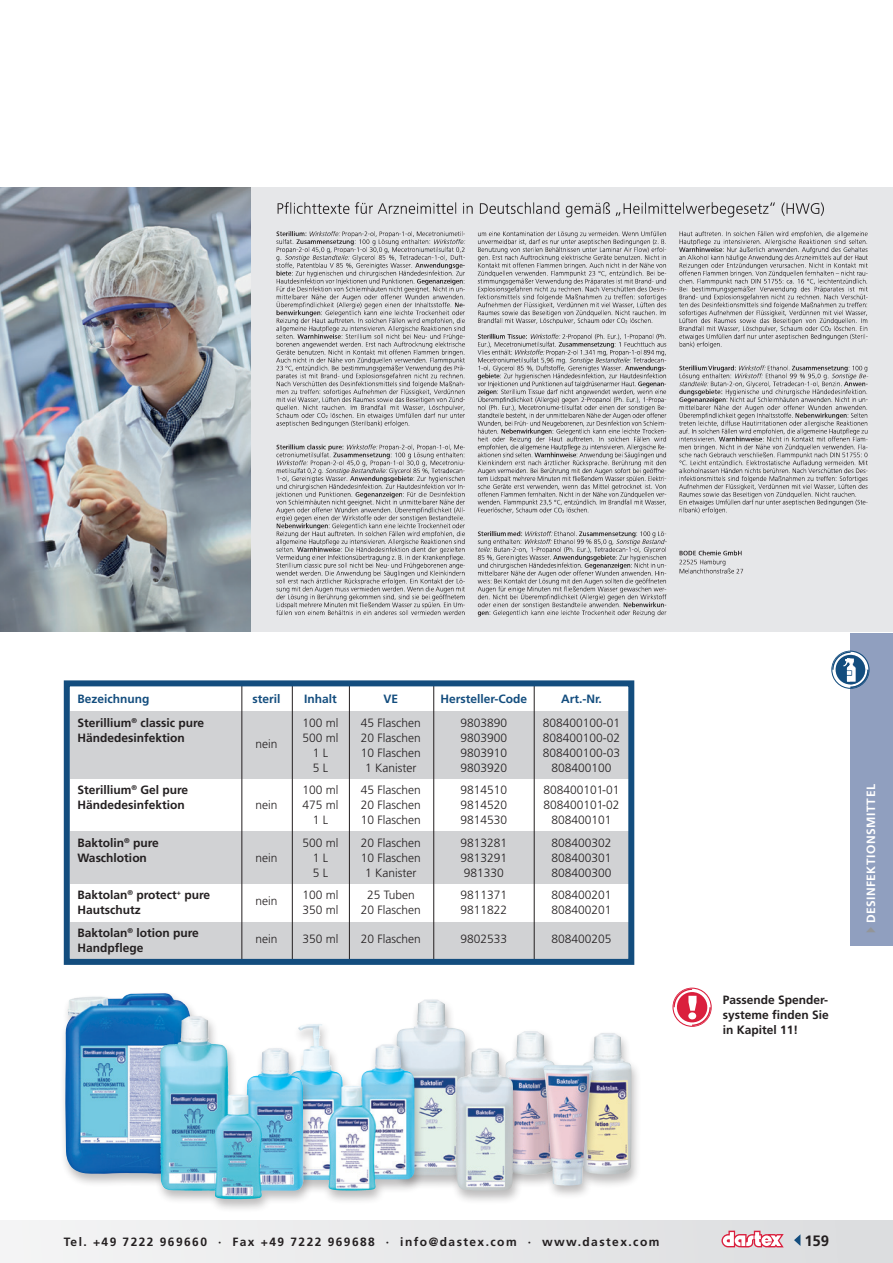
<style>
.page{position:relative;width:893px;height:1263px;background:#fff}
.page>*{position:absolute;margin:0;border:0;box-sizing:border-box;transform-origin:0 0}
.t1{font:700 15px "Frutiger LT Std";color:#231f20}
.t2{font:300 12px "Frutiger LT Std";color:#231f20}
.t3{font:700 12px/15px "Frutiger LT Std";color:#231f20;text-align:justify}
.t4{font:700 12px "Frutiger LT Std";letter-spacing:.12em;color:#231f20}
.t5{font:700 12px "Frutiger LT Std";color:#134d7e}
.t6{font:700 12px "Frutiger LT Std";letter-spacing:.04em;color:#fff}
.s1{color:#939598}
</style>
<div class="page">
<div style="left:0;top:1220px;width:893px;height:43px;background:#e8e9ea"></div>
<svg style="left:721px;top:1230px;width:63px;height:17px"></svg>
<svg style="left:794px;top:1234px;width:6px;height:12px"></svg>
<div style="left:70px;top:711px;width:558px;height:68px;background:#d1d2d4"></div>
<div style="left:70px;top:831px;width:558px;height:53px;background:#d1d2d4"></div>
<div style="left:70px;top:922px;width:558px;height:39px;background:#d1d2d4"></div>
<hr style="left:433px;top:685px;width:1px;height:276px;background:#231f20">
<hr style="left:534px;top:685px;width:1px;height:276px;background:#231f20">
<hr style="left:241px;top:684px;width:1px;height:275px;background:#231f20">
<hr style="left:349px;top:684px;width:1px;height:275px;background:#231f20">
<hr style="left:292px;top:684px;width:1px;height:275px;background:#231f20">
<div style="left:64px;top:680px;width:570px;height:285px;border:6px solid #134d7e"></div>
<div style="left:242px;top:187px;width:651px;height:444px;background:#e6e7e9"></div>
<img style="left:276px;top:202px;width:593px;height:415px">
<div style="left:576px;top:1030px;width:66px;height:158px;background:#231f20;opacity:.3"></div>
<img style="left:582px;top:1032px;width:50px;height:142px">
<div style="left:499px;top:1029px;width:67px;height:159px;background:#231f20;opacity:.3"></div>
<img style="left:505px;top:1031px;width:50px;height:143px">
<div style="left:390px;top:997px;width:86px;height:192px;background:#231f20;opacity:.3"></div>
<img style="left:395px;top:999px;width:72px;height:177px">
<div style="left:283px;top:1021px;width:142px;height:184px;background:#231f20;opacity:.3"></div>
<img style="left:314px;top:1024px;width:5px;height:48px">
<div style="left:59px;top:990px;width:143px;height:197px;background:#231f20;opacity:.3"></div>
<img style="left:65px;top:993px;width:126px;height:181px">
<div style="left:154px;top:1014px;width:160px;height:199px;background:#231f20;opacity:.3"></div>
<img style="left:160px;top:1016px;width:33px;height:168px">
<div style="left:449px;top:1045px;width:75px;height:160px;background:#231f20;opacity:.3"></div>
<img style="left:455px;top:1048px;width:59px;height:143px">
<div style="left:537px;top:1062px;width:66px;height:138px;background:#231f20;opacity:.3"></div>
<img style="left:543px;top:1065px;width:45px;height:121px">
<img style="left:0;top:187px;width:251px;height:444px">
<svg style="left:672px;top:988px;width:40px;height:39px"></svg>
<div style="left:850px;top:634px;width:43px;height:312px;background:#909fbf"></div>
<svg style="left:831px;top:651px;width:38px;height:38px"></svg>
<p class="t5" style="left:77px;top:691px;width:73px">Bezeichnung</p>
<p class="t5" style="left:252px;top:691px;width:30px">steril</p>
<p class="t5" style="left:304px;top:691px;width:34px">Inhalt</p>
<p class="t5" style="left:384px;top:691px;width:16px">VE</p>
<p class="t5" style="left:441px;top:691px;width:88px">Hersteller-Code</p>
<p class="t5" style="left:561px;top:691px;width:42px">Art.-Nr.</p>
<p class="t3" style="left:77px;top:715px;width:128px">Sterillium<sup>®</sup> classic pure</p>
<p class="t2" style="left:302px;top:715px;width:38px">100 ml</p>
<p class="t2" style="left:361px;top:715px;width:62px">45 Flaschen</p>
<p class="t2" style="left:461px;top:715px;width:48px">9803890</p>
<p class="t2" style="left:543px;top:715px;width:79px">808400100-01</p>
<p class="t3" style="left:77px;top:730px;width:109px">Händedesinfektion</p>
<p class="t2" style="left:255px;top:736px;width:24px">nein</p>
<p class="t2" style="left:302px;top:730px;width:38px">500 ml</p>
<p class="t2" style="left:361px;top:730px;width:62px">20 Flaschen</p>
<p class="t2" style="left:461px;top:730px;width:48px">9803900</p>
<p class="t2" style="left:543px;top:730px;width:79px">808400100-02</p>
<p class="t2" style="left:313px;top:745px;width:17px">1 L</p>
<p class="t2" style="left:361px;top:745px;width:62px">10 Flaschen</p>
<p class="t2" style="left:461px;top:745px;width:48px">9803910</p>
<p class="t2" style="left:543px;top:745px;width:79px">808400100-03</p>
<p class="t2" style="left:313px;top:760px;width:17px">5 L</p>
<p class="t2" style="left:365px;top:760px;width:53px">1 Kanister</p>
<p class="t2" style="left:461px;top:760px;width:48px">9803920</p>
<p class="t2" style="left:551px;top:760px;width:62px">808400100</p>
<p class="t3" style="left:77px;top:782px;width:112px">Sterillium<sup>®</sup> Gel pure</p>
<p class="t2" style="left:302px;top:783px;width:38px">100 ml</p>
<p class="t2" style="left:361px;top:783px;width:62px">45 Flaschen</p>
<p class="t2" style="left:461px;top:783px;width:48px">9814510</p>
<p class="t2" style="left:543px;top:783px;width:78px">808400101-01</p>
<p class="t3" style="left:77px;top:797px;width:109px">Händedesinfektion</p>
<p class="t2" style="left:255px;top:798px;width:24px">nein</p>
<p class="t2" style="left:302px;top:798px;width:38px">475 ml</p>
<p class="t2" style="left:361px;top:798px;width:62px">20 Flaschen</p>
<p class="t2" style="left:461px;top:798px;width:48px">9814520</p>
<p class="t2" style="left:543px;top:798px;width:78px">808400101-02</p>
<p class="t2" style="left:313px;top:813px;width:17px">1 L</p>
<p class="t2" style="left:361px;top:813px;width:62px">10 Flaschen</p>
<p class="t2" style="left:461px;top:813px;width:48px">9814530</p>
<p class="t2" style="left:551px;top:813px;width:62px">808400101</p>
<p class="t3" style="left:77px;top:835px;width:83px">Baktolin<sup>®</sup> pure</p>
<p class="t2" style="left:302px;top:835px;width:38px">500 ml</p>
<p class="t2" style="left:361px;top:835px;width:62px">20 Flaschen</p>
<p class="t2" style="left:461px;top:835px;width:48px">9813281</p>
<p class="t2" style="left:551px;top:835px;width:62px">808400302</p>
<p class="t3" style="left:77px;top:850px;width:71px">Waschlotion</p>
<p class="t2" style="left:255px;top:850px;width:24px">nein</p>
<p class="t2" style="left:313px;top:850px;width:17px">1 L</p>
<p class="t2" style="left:361px;top:850px;width:62px">10 Flaschen</p>
<p class="t2" style="left:461px;top:850px;width:48px">9813291</p>
<p class="t2" style="left:551px;top:850px;width:62px">808400301</p>
<p class="t2" style="left:313px;top:865px;width:17px">5 L</p>
<p class="t2" style="left:365px;top:865px;width:53px">1 Kanister</p>
<p class="t2" style="left:464px;top:865px;width:42px">981330</p>
<p class="t2" style="left:551px;top:865px;width:62px">808400300</p>
<p class="t3" style="left:77px;top:887px;width:134px">Baktolan<sup>®</sup> protect<sup>+</sup> pure</p>
<p class="t2" style="left:255px;top:894px;width:24px">nein</p>
<p class="t2" style="left:302px;top:888px;width:38px">100 ml</p>
<p class="t2" style="left:367px;top:888px;width:49px">25 Tuben</p>
<p class="t2" style="left:461px;top:888px;width:48px">9811371</p>
<p class="t2" style="left:551px;top:888px;width:62px">808400201</p>
<p class="t3" style="left:77px;top:902px;width:65px">Hautschutz</p>
<p class="t2" style="left:302px;top:903px;width:38px">350 ml</p>
<p class="t2" style="left:361px;top:903px;width:62px">20 Flaschen</p>
<p class="t2" style="left:461px;top:903px;width:48px">9811822</p>
<p class="t2" style="left:551px;top:903px;width:62px">808400201</p>
<p class="t3" style="left:77px;top:925px;width:123px">Baktolan<sup>®</sup> lotion pure</p>
<p class="t2" style="left:255px;top:931px;width:24px">nein</p>
<p class="t2" style="left:302px;top:931px;width:38px">350 ml</p>
<p class="t2" style="left:361px;top:931px;width:62px">20 Flaschen</p>
<p class="t2" style="left:461px;top:931px;width:48px">9802533</p>
<p class="t2" style="left:551px;top:931px;width:62px">808400205</p>
<p class="t3" style="left:77px;top:940px;width:68px">Handpflege</p>
<p class="t3" style="left:723px;top:992px;width:108px">Passende Spender&shy;systeme finden Sie in Kapitel 11!</p>
<p class="t6" style="left:864px;top:933px;width:151px;rotate:-90deg"><span class="s1">▶</span> DESINFEKTIONSMITTEL</p>
<p class="t4" style="left:64px;top:1234px;width:597px">Tel. +49 7222 969660 · Fax +49 7222 969688 · info@dastex.com · www.dastex.com</p>
<p class="t1" style="left:805px;top:1232px;width:26px">159</p>
</div>
